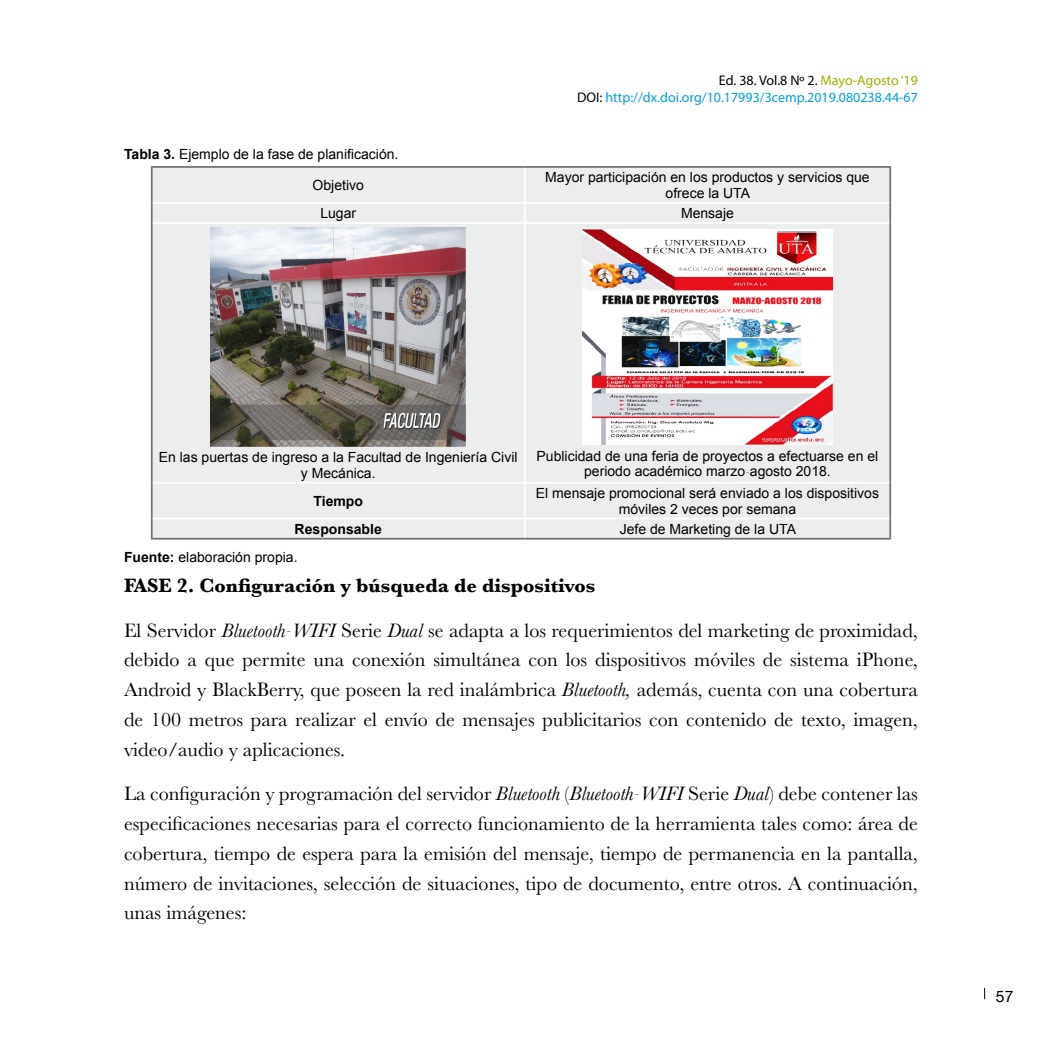
<style>
.page{position:relative;width:1042px;height:1042px;background:#fff}
.page>*{position:absolute;margin:0;border:0;box-sizing:border-box;transform-origin:0 0}
.t1{font:20.12px/29.8px "Baskerville";color:#000;text-align:justify}
.t2{font:700 20.12px "Baskerville";color:#000}
.t3{font:15.75px "Helvetica Neue";color:#000}
.t4{font:14px/15.8px "Arial";color:#000;text-align:center}
.t5{font:14px/16.8px "Myriad Pro";color:#009ee0;text-align:right}
.t6{font:700 14px "Arial";color:#000}
.s1{color:#000}
.s2{color:#a3ad03}
.s3{font-weight:700}
.s4{font-family:"Helvetica Neue";font-weight:200}
.s5{font-style:italic}
</style>
<div class="page">
<div style="left:153px;top:168px;width:736px;height:370px;background:#eceded"></div>
<hr style="left:524px;top:168px;width:2px;height:34px;background:#fff">
<hr style="left:153px;top:202px;width:372px;height:2px;background:#fff">
<hr style="left:525px;top:202px;width:364px;height:2px;background:#fff">
<svg style="left:524px;top:204px;width:2px;height:18px"></svg>
<hr style="left:153px;top:222px;width:372px;height:2px;background:#fff">
<hr style="left:525px;top:222px;width:364px;height:2px;background:#fff">
<hr style="left:524px;top:224px;width:2px;height:258px;background:#fff">
<hr style="left:153px;top:482px;width:372px;height:1px;background:#fff">
<hr style="left:525px;top:482px;width:364px;height:1px;background:#fff">
<hr style="left:524px;top:483px;width:2px;height:35px;background:#fff">
<hr style="left:153px;top:518px;width:372px;height:1px;background:#fff">
<hr style="left:525px;top:518px;width:364px;height:1px;background:#fff">
<svg style="left:524px;top:519px;width:2px;height:19px"></svg>
<hr style="left:151px;top:166px;width:374px;height:2px;background:#707172">
<hr style="left:151px;top:168px;width:2px;height:35px;background:#707172">
<hr style="left:525px;top:166px;width:366px;height:2px;background:#707172">
<hr style="left:889px;top:168px;width:2px;height:35px;background:#707172">
<hr style="left:151px;top:203px;width:2px;height:20px;background:#707172">
<hr style="left:889px;top:203px;width:2px;height:20px;background:#707172">
<hr style="left:151px;top:223px;width:2px;height:260px;background:#707172">
<hr style="left:889px;top:223px;width:2px;height:260px;background:#707172">
<hr style="left:151px;top:483px;width:2px;height:35px;background:#707172">
<hr style="left:889px;top:483px;width:2px;height:35px;background:#707172">
<hr style="left:151px;top:518px;width:2px;height:20px;background:#707172">
<hr style="left:889px;top:518px;width:2px;height:20px;background:#707172">
<hr style="left:151px;top:538px;width:374px;height:1px;background:#707172">
<hr style="left:525px;top:538px;width:366px;height:1px;background:#707172">
<img style="left:211px;top:228px;width:255px;height:218px">
<img style="left:583px;top:229px;width:249px;height:216px">
<p class="t5" style="left:577px;top:72px;width:342px"><span class="s1">Ed. 38. Vol.8 Nº 2.</span> <span class="s2">Mayo-Agosto ‘19<br></span><span class="s1">DOI:</span> http://dx.doi.org/10.17993/3cemp.2019.080238.44-67</p>
<p class="t4" style="left:124px;top:146px;width:276px"><span class="s3">Tabla 3.</span> Ejemplo de la fase de planificación.</p>
<p class="t4" style="left:312px;top:177px;width:53px">Objetivo</p>
<p class="t4" style="left:545px;top:169px;width:326px">Mayor participación en los productos y servicios que ofrece la UTA</p>
<p class="t4" style="left:320px;top:205px;width:37px">Lugar</p>
<p class="t4" style="left:681px;top:205px;width:54px">Mensaje</p>
<p class="t4" style="left:159px;top:449px;width:360px">En las puertas de ingreso a la Facultad de Ingeniería Civil y Mecánica.</p>
<p class="t4" style="left:536px;top:448px;width:343px">Publicidad de una feria de proyectos a efectuarse en el periodo académico marzo<span class="s4">-</span>agosto 2018.</p>
<p class="t6" style="left:313px;top:491px;width:51px">Tiempo</p>
<p class="t4" style="left:536px;top:485px;width:345px">El mensaje promocional será enviado a los dispositivos móviles 2 veces por semana</p>
<p class="t6" style="left:295px;top:519px;width:89px">Responsable</p>
<p class="t4" style="left:620px;top:521px;width:178px">Jefe de Marketing de la UTA</p>
<p class="t4" style="left:124px;top:550px;width:175px"><span class="s3">Fuente:</span> elaboración propia.</p>
<p class="t2" style="left:124px;top:571px;width:473px">FASE 2. Configuración y búsqueda de dispositivos</p>
<p class="t1" style="left:124px;top:615px;width:795px">El Servidor <span class="s5">Bluetooth</span><span class="s4">-</span><span class="s5">WIFI</span> Serie <span class="s5">Dual</span> se adapta a los requerimientos del marketing de proximidad, debido a que permite una conexión simultánea con los dispositivos móviles de sistema iPhone, Android y BlackBerry, que poseen la red inalámbrica <span class="s5">Bluetooth,</span> además, cuenta con una cobertura de 100 metros para realizar el envío de mensajes publicitarios con contenido de texto, imagen, video/audio y aplicaciones.</p>
<p class="t1" style="left:124px;top:779px;width:795px">La configuración y programación del servidor <span class="s5">Bluetooth</span> (<span class="s5">Bluetooth</span><span class="s4">-</span><span class="s5">WIFI</span> Serie <span class="s5">Dual</span>) debe contener las especificaciones necesarias para el correcto funcionamiento de la herramienta tales como: área de cobertura, tiempo de espera para la emisión del mensaje, tiempo de permanencia en la pantalla, número de invitaciones, selección de situaciones, tipo de documento, entre otros. A continuación, unas imágenes:</p>
<p class="t3" style="left:996px;top:984px;width:19px">57</p>
</div>
